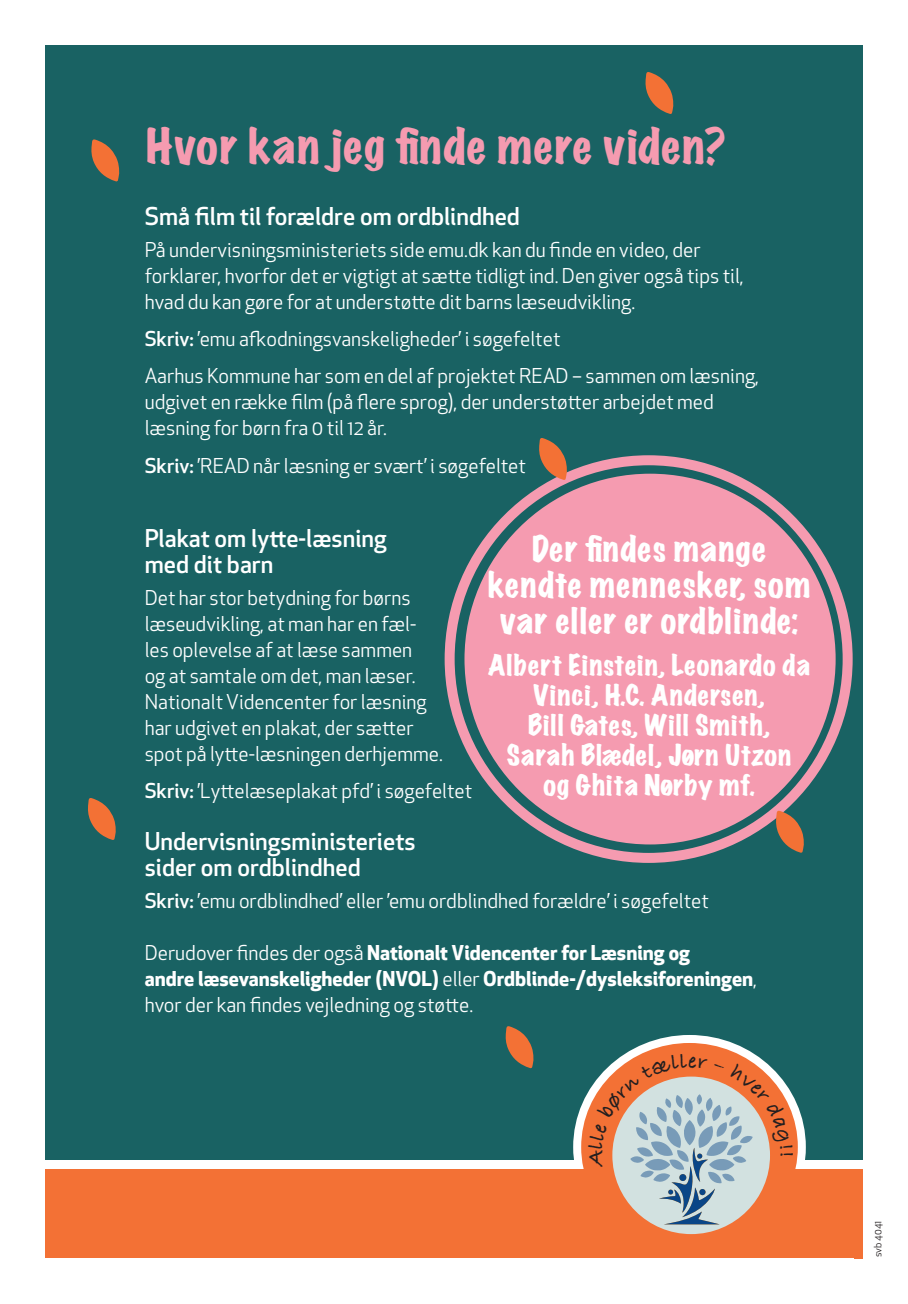
<style>
.page{position:relative;width:908px;height:1304px;background:#fff}
.page>*{position:absolute;margin:0;border:0;box-sizing:border-box;transform-origin:0 0}
.t1{font:expanded 44px "Marker Felt";letter-spacing:.035em;color:#f59bb0}
.t2{font:expanded 32px/36px "Marker Felt";letter-spacing:.035em;color:#fff;text-align:center}
.t3{font:expanded 26px/30px "Marker Felt";letter-spacing:.035em;color:#fff;text-align:center}
.t4{font:500 24px/26px "Apex New";color:#fff}
.t5{font:20px/26px "Apex New";color:#fff}
.t6{font:700 20px/26px "Apex New";color:#fff}
.t7{font:10px "Apex New";color:#231f20}
.s1{font-weight:500}
.s2{font-weight:400}
</style>
<div class="page">
<div style="left:45px;top:45px;width:817px;height:1114px;background:#196263"></div>
<svg style="left:577px;top:1039px;width:224px;height:216px"></svg>
<div style="left:573px;top:1035px;width:232px;height:224px;border:8px solid #fff;border-radius:50%"></div>
<div style="left:45px;top:1169px;width:817px;height:90px;background:#f37135"></div>
<div style="left:464px;top:474px;width:371px;height:370px;background:#f59bb0;border-radius:50%"></div>
<div style="left:444px;top:455px;width:408px;height:408px;border:10px solid #f59bb0;border-radius:50%"></div>
<div style="left:612px;top:1077px;width:157px;height:157px;background:#d2e1e0;border-radius:50%"></div>
<svg style="left:775px;top:810px;width:28px;height:43px"></svg>
<svg style="left:539px;top:438px;width:28px;height:42px"></svg>
<svg style="left:645px;top:72px;width:28px;height:42px"></svg>
<svg style="left:91px;top:139px;width:28px;height:43px"></svg>
<svg style="left:505px;top:1026px;width:28px;height:42px"></svg>
<svg style="left:88px;top:798px;width:28px;height:42px"></svg>
<svg style="left:588px;top:1053px;width:204px;height:171px"></svg>
<p class="t1" style="left:146px;top:111px;width:581px">Hvor kan jeg finde mere viden?</p>
<p class="t4" style="left:145px;top:203px;width:376px">Små film til forældre om ordblindhed</p>
<p class="t5" style="left:145px;top:236px;width:600px">På undervisningsministeriets side emu.dk kan du finde en video, der forklarer, hvorfor det er vigtigt at sætte tidligt ind. Den giver også tips til, hvad du kan gøre for at understøtte dit barns læseudvikling.</p>
<p class="t5" style="left:145px;top:326px;width:417px"><span class="s1">Skriv:</span> ’emu afkodningsvanskeligheder’ i søgefeltet</p>
<p class="t5" style="left:145px;top:363px;width:615px">Aarhus Kommune har som en del af projektet READ – sammen om læsning, udgivet en række film (på flere sprog), der understøtter arbejdet med læsning for børn fra 0 til 12 år.</p>
<p class="t5" style="left:145px;top:452px;width:382px"><span class="s1">Skriv:</span> ’READ når læsning er svært’ i søgefeltet</p>
<p class="t4" style="left:145px;top:525px;width:243px">Plakat om lytte-læsning med dit barn</p>
<p class="t5" style="left:145px;top:585px;width:299px">Det har stor betydning for børns læseudvikling, at man har en fæl&shy;les oplevelse af at læse sammen<br>og at samtale om det, man læser.<br>Nationalt Videncenter for læsning har udgivet en plakat, der sætter spot på lytte-læsningen derhjemme.</p>
<p class="t5" style="left:145px;top:778px;width:329px"><span class="s1">Skriv:</span> ’Lyttelæseplakat pfd’ i søgefeltet</p>
<p class="t4" style="left:145px;top:828px;width:272px">Undervisningsministeriets sider om ordblindhed</p>
<p class="t5" style="left:145px;top:888px;width:565px"><span class="s1">Skriv:</span> ’emu ordblindhed’ eller ’emu ordblindhed forældre’ i søgefeltet</p>
<p class="t6" style="left:145px;top:939px;width:613px"><span class="s2">Derudover findes der også</span> Nationalt Videncenter for Læsning og<br>andre læsevanskeligheder (NVOL) <span class="s2">eller</span> Ordblinde-/dysleksiforeningen<span class="s2">, hvor der kan findes vejledning og støtte.</span></p>
<p class="t2" style="left:487px;top:531px;width:324px">Der findes mange kendte mennesker, som var eller er ordblinde:</p>
<p class="t3" style="left:488px;top:649px;width:323px">Albert Einstein, Leonardo da<br>Vinci, H.C. Andersen,<br>Bill Gates, Will Smith,<br>Sarah Blædel, Jørn Utzon<br>og Ghita Nørby mf.</p>
<p class="t7" style="left:871px;top:1257px;width:38px;rotate:-90deg">svb 4041</p>
</div>
